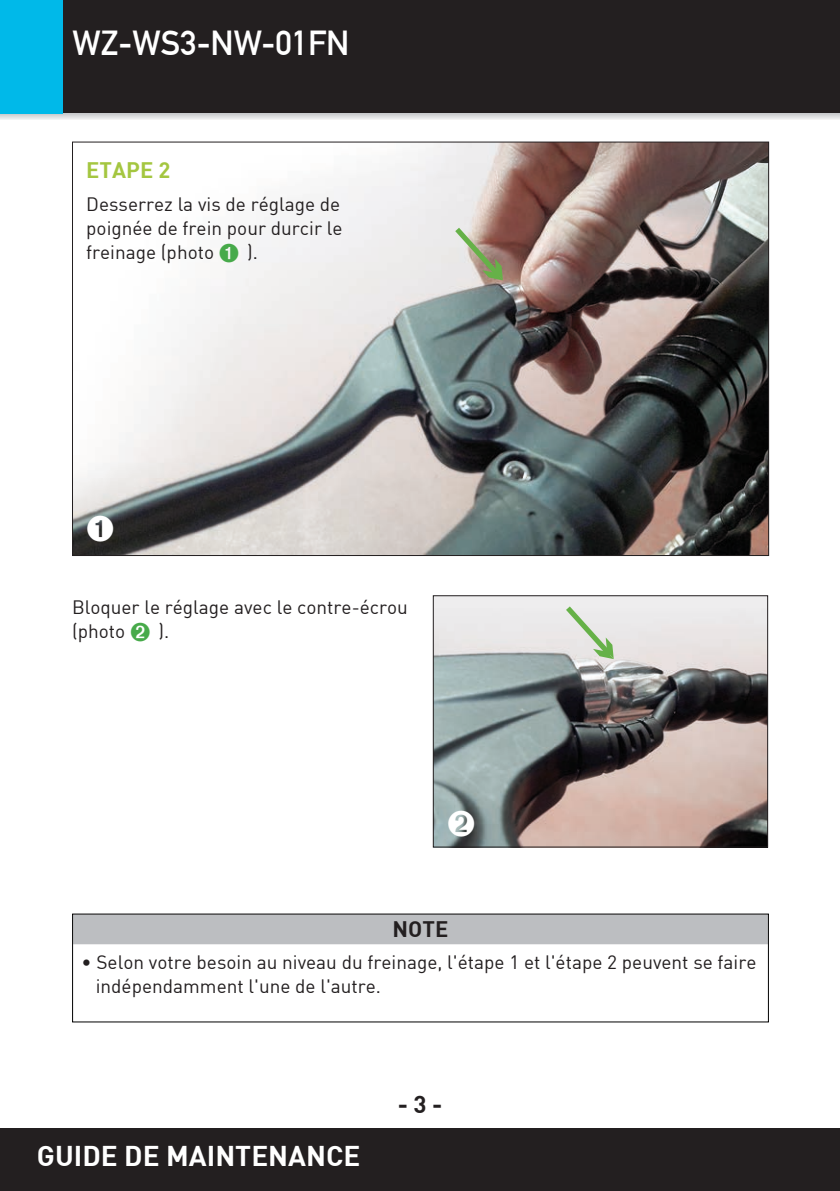
<style>
.page{position:relative;width:840px;height:1191px;background:#fff}
.page>*{position:absolute;margin:0;border:0;box-sizing:border-box;transform-origin:0 0}
.t1{font:700 34px "DIN Alternate";color:#fff}
.t2{font:28px "DIN Bold";color:#fff}
.t3{font:24px "DIN Bold";color:#231f20}
.Titre_cadres{font:22px "DIN Bold";color:#a4c640}
.Titre_cadres_avec_fi{font:22px "DIN Bold";color:#231f20}
.Texte_tutos{font:19px/24px "DIN";color:#231f20;text-align:justify}
.Textes_cadre{font:19px/24px "DIN";color:#231f20}
.s1{color:#47aa4a}
</style>
<div class="page">
<div style="left:0;top:0;width:839px;height:113px;background:#231f20"></div>
<div style="left:0;top:1128px;width:839px;height:63px;background:#231f20"></div>
<svg style="left:0;top:113px;width:839px;height:29px"></svg>
<img style="left:74px;top:144px;width:692px;height:410px">
<div style="left:0;top:0;width:62px;height:113px;background:#00b9e9"></div>
<div style="left:73px;top:914px;width:694px;height:30px;background:#bcbec1"></div>
<img style="left:435px;top:597px;width:330px;height:248px">
<div style="left:433px;top:595px;width:334px;height:252px;border:1px solid #231f20"></div>
<svg style="left:455px;top:228px;width:48px;height:52px;background:#b1ad94"></svg>
<svg style="left:565px;top:606px;width:49px;height:53px;background:#d1ddcb"></svg>
<svg style="left:87px;top:515px;width:26px;height:26px"></svg>
<svg style="left:448px;top:810px;width:26px;height:26px"></svg>
<p class="t1" style="left:73px;top:17px;width:278px">WZ-WS3-NW-01FN</p>
<p class="Titre_cadres" style="left:86px;top:156px;width:86px">ETAPE 2</p>
<p class="Texte_tutos" style="left:86px;top:192px;width:257px">Desserrez la vis de réglage de poignée de frein pour durcir le freinage (photo <span class="s1">➊</span> ).</p>
<p class="Texte_tutos" style="left:72px;top:595px;width:337px">Bloquer le réglage avec le contre-écrou (photo <span class="s1">➋</span> ).</p>
<p class="Titre_cadres_avec_fi" style="left:392px;top:914px;width:57px">NOTE</p>
<p class="Textes_cadre" style="left:96px;top:950px;width:661px;text-indent:-14px">• Selon votre besoin au niveau du freinage, l'étape 1 et l'étape 2 peuvent se faire indépendamment l'une de l'autre.</p>
<h2 class="t2" style="left:37px;top:1137px;width:325px">GUIDE DE MAINTENANCE</h2>
<p class="t3" style="left:397px;top:1088px;width:46px">- 3 -</p>
</div>
